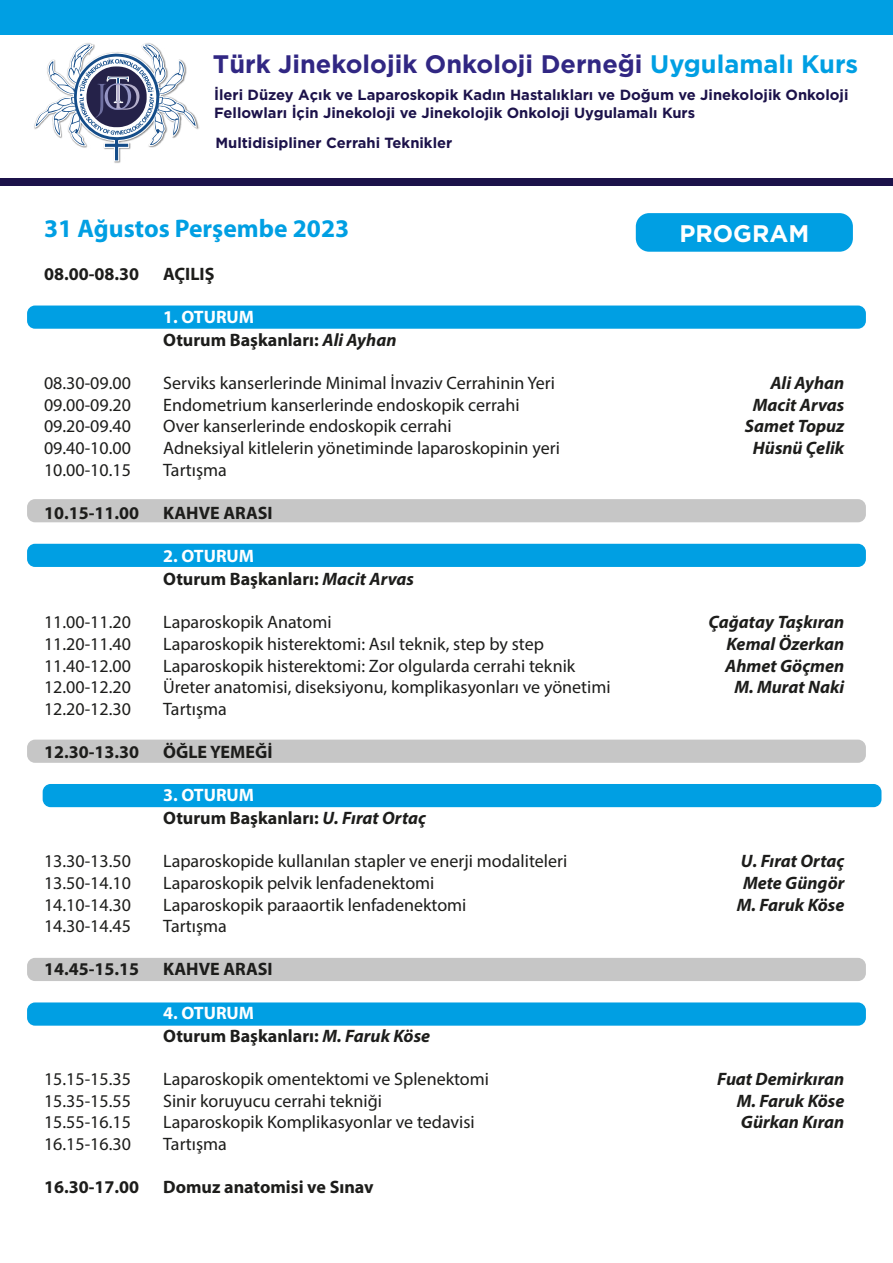
<style>
.page{position:relative;width:893px;height:1263px;background:#fff}
.page>*{position:absolute;margin:0;border:0;box-sizing:border-box;transform-origin:0 0}
.t1{font:700 25.5px "Myriad Pro";color:#009fe3}
.t2{font:700 25.35px "Gotham";color:#312783}
.t3{font:700 24px "Gotham";color:#fff}
.t4{font:18px "Myriad Pro";color:#1d1d1b}
.t5{font:700 18px/23.1px "Myriad Pro";color:#1d1d1b}
.t6{font:italic 700 18px "Myriad Pro";color:#1d1d1b}
.t7{font:700 14.7px/17.7px "Gotham";color:#1c124a}
.s1{color:#009fe3}
.s2{color:#fff}
.s3{font-style:italic}
</style>
<div class="page">
<svg style="left:35px;top:44px;width:162px;height:117px"></svg>
<div style="left:27px;top:499px;width:839px;height:23px;background:#c6c6c6;border-radius:8px"></div>
<div style="left:27px;top:958px;width:839px;height:23px;background:#c6c6c6;border-radius:8px"></div>
<div style="left:27px;top:740px;width:839px;height:23px;background:#c6c6c6;border-radius:8px"></div>
<div style="left:27px;top:305px;width:839px;height:24px;background:#009fe3;border-radius:8px"></div>
<div style="left:27px;top:544px;width:839px;height:23px;background:#009fe3;border-radius:8px"></div>
<div style="left:27px;top:1002px;width:839px;height:24px;background:#009fe3;border-radius:8px"></div>
<div style="left:43px;top:784px;width:838px;height:23px;background:#009fe3;border-radius:8px"></div>
<div style="left:0;top:0;width:893px;height:34px;background:#009fe3"></div>
<div style="left:0;top:178px;width:893px;height:7px;background:#1c124a"></div>
<div style="left:636px;top:213px;width:217px;height:39px;background:#009fe3;border-radius:13px"></div>
<h2 class="t2" style="left:213px;top:50px;width:647px">Türk Jinekolojik Onkoloji Derneği <span class="s1">Uygulamalı Kurs</span></h2>
<p class="t7" style="left:214px;top:86px;width:636px">İleri Düzey Açık ve Laparoskopik Kadın Hastalıkları ve Doğum ve Jinekolojik Onkoloji<br>Fellowları İçin Jinekoloji ve Jinekolojik Onkoloji Uygulamalı Kurs</p>
<p class="t7" style="left:215px;top:134px;width:238px">Multidisipliner Cerrahi Teknikler</p>
<h1 class="t1" style="left:44px;top:211px;width:307px">31 Ağustos Perşembe 2023</h1>
<p class="t5" style="left:44px;top:261px;width:97px">08.00-08.30</p>
<p class="t5" style="left:163px;top:261px;width:53px">AÇILIŞ</p>
<p class="t5" style="left:163px;top:305px;width:235px"><span class="s2">1. OTURUM<br></span>Oturum Başkanları: <span class="s3">Ali Ayhan</span></p>
<p class="t4" style="left:44px;top:372px;width:88px">08.30-09.00</p>
<p class="t4" style="left:163px;top:372px;width:393px">Serviks kanserlerinde Minimal İnvaziv Cerrahinin Yeri</p>
<p class="t6" style="left:770px;top:371px;width:75px">Ali Ayhan</p>
<p class="t4" style="left:44px;top:394px;width:88px">09.00-09.20</p>
<p class="t4" style="left:163px;top:394px;width:358px">Endometrium kanserlerinde endoskopik cerrahi</p>
<p class="t6" style="left:753px;top:393px;width:93px">Macit Arvas</p>
<p class="t4" style="left:44px;top:415px;width:88px">09.20-09.40</p>
<p class="t4" style="left:163px;top:415px;width:290px">Over kanserlerinde endoskopik cerrahi</p>
<p class="t6" style="left:745px;top:415px;width:101px">Samet Topuz</p>
<p class="t4" style="left:44px;top:437px;width:88px">09.40-10.00</p>
<p class="t4" style="left:163px;top:437px;width:398px">Adneksiyal kitlelerin yönetiminde laparoskopinin yeri</p>
<p class="t6" style="left:753px;top:436px;width:93px">Hüsnü Çelik</p>
<p class="t4" style="left:44px;top:458px;width:88px">10.00-10.15</p>
<p class="t4" style="left:163px;top:458px;width:65px">Tartışma</p>
<p class="t5" style="left:44px;top:501px;width:97px">10.15-11.00</p>
<p class="t5" style="left:163px;top:501px;width:111px">KAHVE ARASI</p>
<p class="t5" style="left:163px;top:544px;width:252px"><span class="s2">2. OTURUM<br></span>Oturum Başkanları: <span class="s3">Macit Arvas</span></p>
<p class="t4" style="left:44px;top:611px;width:88px">11.00-11.20</p>
<p class="t4" style="left:163px;top:611px;width:170px">Laparoskopik Anatomi</p>
<p class="t6" style="left:709px;top:611px;width:137px">Çağatay Taşkıran</p>
<p class="t4" style="left:44px;top:633px;width:88px">11.20-11.40</p>
<p class="t4" style="left:163px;top:633px;width:382px">Laparoskopik histerektomi: Asıl teknik, step by step</p>
<p class="t6" style="left:726px;top:632px;width:119px">Kemal Özerkan</p>
<p class="t4" style="left:44px;top:654px;width:88px">11.40-12.00</p>
<p class="t4" style="left:163px;top:654px;width:414px">Laparoskopik histerektomi: Zor olgularda cerrahi teknik</p>
<p class="t6" style="left:725px;top:654px;width:121px">Ahmet Göçmen</p>
<p class="t4" style="left:44px;top:676px;width:88px">12.00-12.20</p>
<p class="t4" style="left:163px;top:676px;width:449px">Üreter anatomisi, diseksiyonu, komplikasyonları ve yönetimi</p>
<p class="t6" style="left:734px;top:675px;width:112px">M. Murat Naki</p>
<p class="t4" style="left:44px;top:698px;width:88px">12.20-12.30</p>
<p class="t4" style="left:163px;top:698px;width:65px">Tartışma</p>
<p class="t5" style="left:44px;top:740px;width:97px">12.30-13.30</p>
<p class="t5" style="left:163px;top:740px;width:111px">ÖĞLE YEMEĞİ</p>
<p class="t5" style="left:163px;top:783px;width:264px"><span class="s2">3. OTURUM<br></span>Oturum Başkanları: <span class="s3">U. Fırat Ortaç</span></p>
<p class="t4" style="left:44px;top:850px;width:88px">13.30-13.50</p>
<p class="t4" style="left:163px;top:850px;width:406px">Laparoskopide kullanılan stapler ve enerji modaliteleri</p>
<p class="t6" style="left:741px;top:850px;width:105px">U. Fırat Ortaç</p>
<p class="t4" style="left:44px;top:872px;width:88px">13.50-14.10</p>
<p class="t4" style="left:163px;top:872px;width:273px">Laparoskopik pelvik lenfadenektomi</p>
<p class="t6" style="left:743px;top:871px;width:103px">Mete Güngör</p>
<p class="t4" style="left:44px;top:893px;width:88px">14.10-14.30</p>
<p class="t4" style="left:163px;top:893px;width:305px">Laparoskopik paraaortik lenfadenektomi</p>
<p class="t6" style="left:737px;top:893px;width:109px">M. Faruk Köse</p>
<p class="t4" style="left:44px;top:915px;width:88px">14.30-14.45</p>
<p class="t4" style="left:163px;top:915px;width:65px">Tartışma</p>
<p class="t5" style="left:44px;top:957px;width:97px">14.45-15.15</p>
<p class="t5" style="left:163px;top:957px;width:111px">KAHVE ARASI</p>
<p class="t5" style="left:163px;top:1000px;width:268px"><span class="s2">4. OTURUM<br></span>Oturum Başkanları: <span class="s3">M. Faruk Köse</span></p>
<p class="t4" style="left:44px;top:1068px;width:88px">15.15-15.35</p>
<p class="t4" style="left:163px;top:1068px;width:327px">Laparoskopik omentektomi ve Splenektomi</p>
<p class="t6" style="left:717px;top:1067px;width:129px">Fuat Demirkıran</p>
<p class="t4" style="left:44px;top:1089px;width:88px">15.35-15.55</p>
<p class="t4" style="left:163px;top:1089px;width:220px">Sinir koruyucu cerrahi tekniği</p>
<p class="t6" style="left:737px;top:1089px;width:109px">M. Faruk Köse</p>
<p class="t4" style="left:44px;top:1111px;width:88px">15.55-16.15</p>
<p class="t4" style="left:163px;top:1111px;width:313px">Laparoskopik Komplikasyonlar ve tedavisi</p>
<p class="t6" style="left:741px;top:1110px;width:105px">Gürkan Kıran</p>
<p class="t4" style="left:44px;top:1133px;width:88px">16.15-16.30</p>
<p class="t4" style="left:163px;top:1133px;width:65px">Tartışma</p>
<p class="t5" style="left:44px;top:1175px;width:97px">16.30-17.00</p>
<p class="t5" style="left:163px;top:1175px;width:212px">Domuz anatomisi ve Sınav</p>
<h3 class="t3" style="left:679px;top:219px;width:131px">PROGRAM</h3>
</div>
